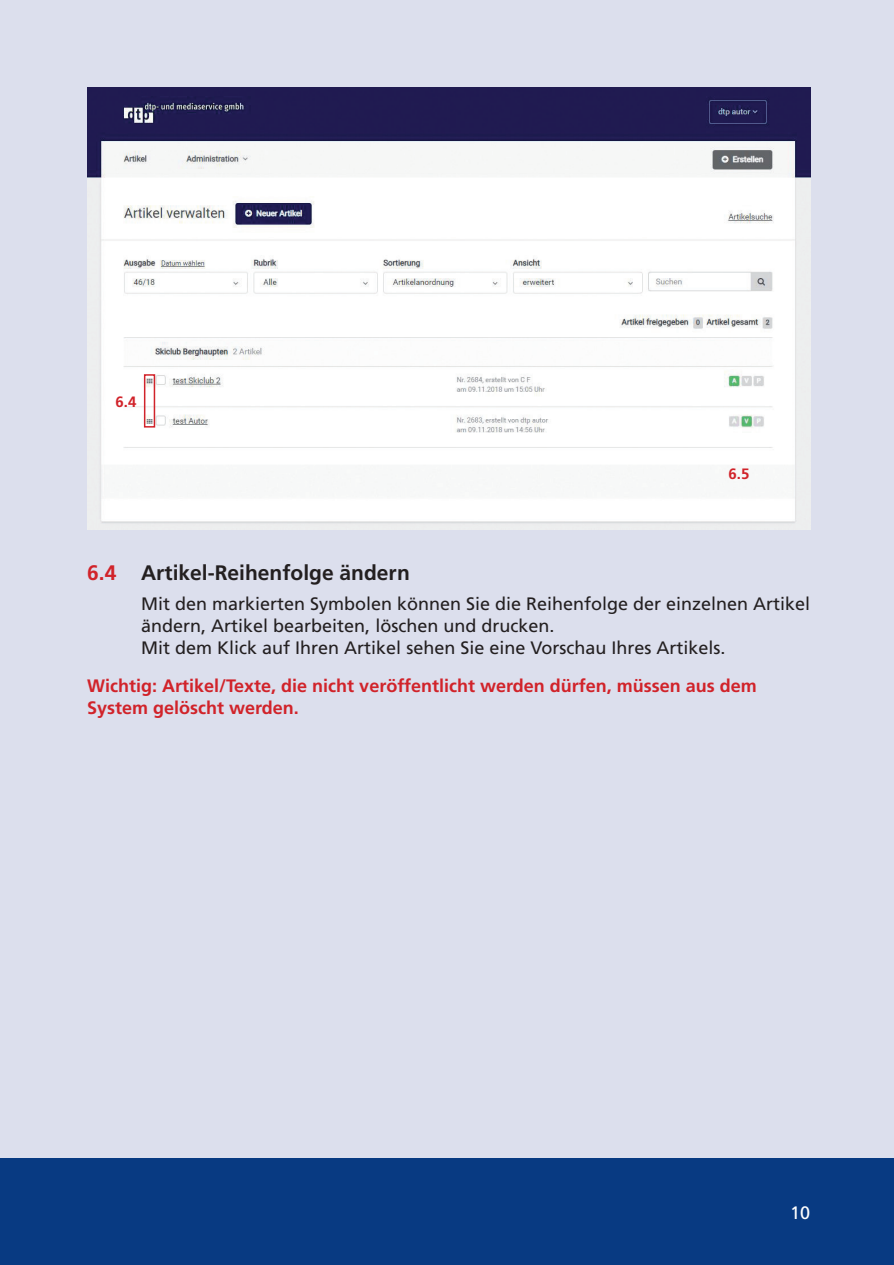
<style>
.page{position:relative;width:894px;height:1265px;background:#dcdfed}
.page>*{position:absolute;margin:0;border:0;box-sizing:border-box;transform-origin:0 0}
.t1{font:700 21px "Frutiger";color:#231f20}
.t2{font:18px/21.6px "Frutiger";color:#231f20}
.t3{font:700 18px/21.6px "Frutiger";color:#d1232a}
.t4{font:18px "Frutiger";color:#fff}
.t5{font:700 15px "Frutiger";color:#d1232a}
.s1{color:#d1232a}
</style>
<div class="page">
<div style="left:0;top:1159px;width:894px;height:106px;background:#083a82"></div>
<img style="left:87px;top:87px;width:723px;height:442px">
<div style="left:144px;top:374px;width:11px;height:54px;border:2px solid #d1232a"></div>
<p class="t5" style="left:116px;top:392px;width:22px">6.4</p>
<p class="t5" style="left:728px;top:465px;width:22px">6.5</p>
<p class="t1" style="left:87px;top:561px;width:324px"><span class="s1">6.4</span> Artikel-Reihenfolge ändern</p>
<p class="t2" style="left:141px;top:593px;width:670px">Mit den markierten Symbolen können Sie die Reihenfolge der einzelnen Artikel ändern, Artikel bearbeiten, löschen und drucken.<br>Mit dem Klick auf Ihren Artikel sehen Sie eine Vorschau Ihres Artikels.</p>
<p class="t3" style="left:87px;top:675px;width:671px">Wichtig: Artikel/Texte, die nicht veröffentlicht werden dürfen, müssen aus dem<br>System gelöscht werden.</p>
<p class="t4" style="left:790px;top:1202px;width:22px">10</p>
</div>
